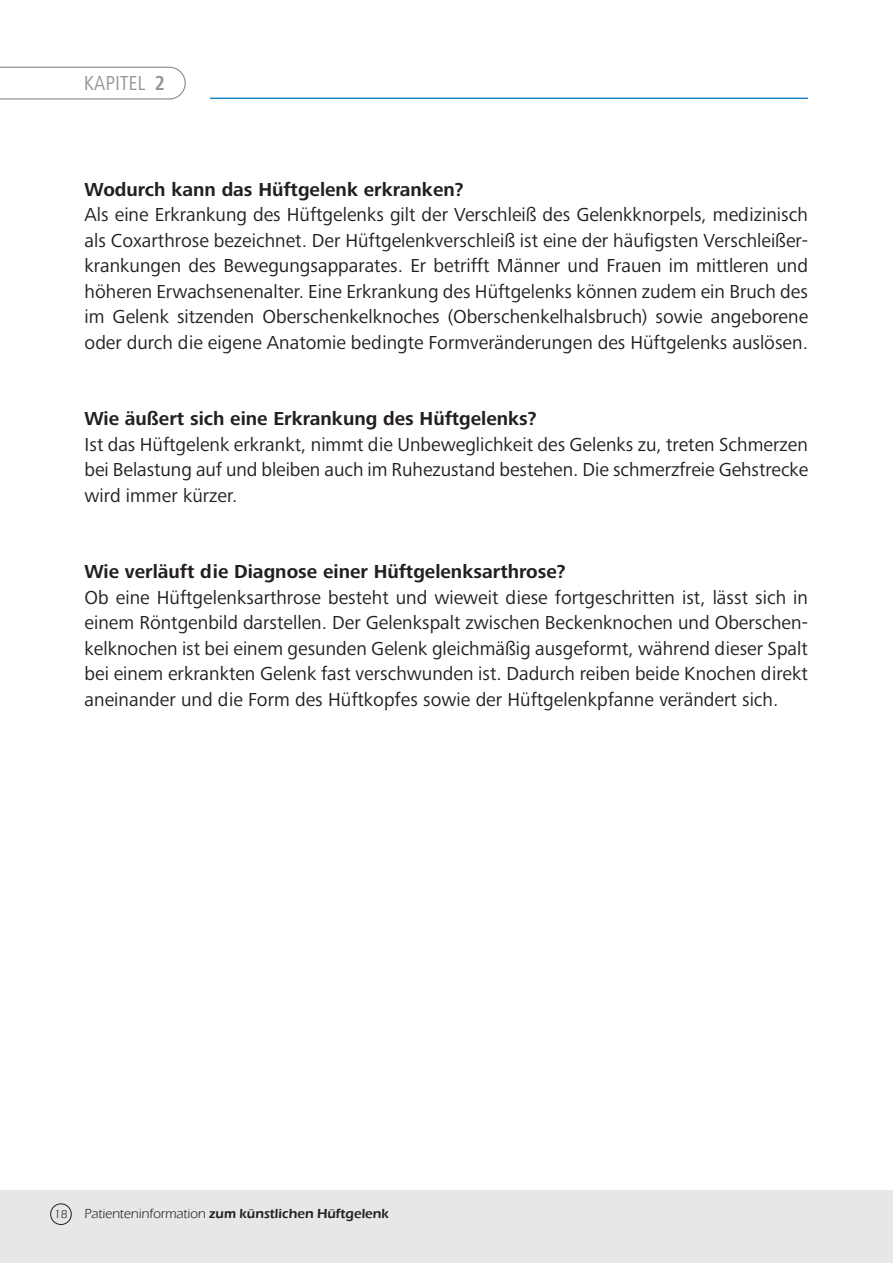
<style>
.page{position:relative;width:893px;height:1263px;background:#fff}
.page>*{position:absolute;margin:0;border:0;box-sizing:border-box;transform-origin:0 0}
.t1{font:condensed 21px "Frutiger Next Pro";color:#939598}
.t2{font:19.5px/25.5px "Frutiger Next Pro";color:#231f20;text-align:justify}
.t3{font:700 19.5px "Frutiger Next Pro";color:#231f20}
.t4{font:600 13.5px "Eras ITC";color:#231f20}
.t5{font:12px "ITC Eras LT";color:#231f20}
.s1{font-weight:700}
.s2{font-family:"ITC Eras LT";font-weight:400}
</style>
<div class="page">
<div style="left:0;top:1190px;width:893px;height:73px;background:#e6e7e9"></div>
<svg style="left:0;top:66px;width:186px;height:34px"></svg>
<hr style="left:210px;top:98px;width:598px;height:1px;background:#0073bc">
<div style="left:50px;top:1203px;width:22px;height:22px;border:1px solid #231f20;border-radius:50%"></div>
<p class="t1" style="left:84px;top:71px;width:83px">KAPITEL <span class="s1">2</span></p>
<p class="t3" style="left:85px;top:178px;width:381px">Wodurch kann das Hüftgelenk erkranken?</p>
<p class="t2" style="left:85px;top:202px;width:725px">Als eine Erkrankung des Hüftgelenks gilt der Verschleiß des Gelenkknorpels, medizinisch als Coxarthrose bezeichnet. Der Hüftgelenkverschleiß ist eine der häufigsten Verschleißer&shy;krankungen des Bewegungsapparates. Er betrifft Männer und Frauen im mittleren und höheren Erwachsenenalter. Eine Erkrankung des Hüftgelenks können zudem ein Bruch des im Gelenk sitzenden Oberschenkelknoches (Oberschenkelhalsbruch) sowie angeborene oder durch die eigene Anatomie bedingte Formveränderungen des Hüftgelenks auslösen.</p>
<p class="t3" style="left:85px;top:407px;width:454px">Wie äußert sich eine Erkrankung des Hüftgelenks?</p>
<p class="t2" style="left:85px;top:431px;width:725px">Ist das Hüftgelenk erkrankt, nimmt die Unbeweglichkeit des Gelenks zu, treten Schmerzen bei Belastung auf und bleiben auch im Ruhezustand bestehen. Die schmerzfreie Gehstrecke wird immer kürzer.</p>
<p class="t3" style="left:85px;top:560px;width:483px">Wie verläuft die Diagnose einer Hüftgelenksarthrose?</p>
<p class="t2" style="left:85px;top:584px;width:725px">Ob eine Hüftgelenksarthrose besteht und wieweit diese fortgeschritten ist, lässt sich in einem Röntgenbild darstellen. Der Gelenkspalt zwischen Beckenknochen und Oberschen&shy;kelknochen ist bei einem gesunden Gelenk gleichmäßig ausgeformt, während dieser Spalt bei einem erkrankten Gelenk fast verschwunden ist. Dadurch reiben beide Knochen direkt aneinander und die Form des Hüftkopfes sowie der Hüftgelenkpfanne verändert sich.</p>
<p class="t5" style="left:54px;top:1208px;width:15px">18</p>
<p class="t4" style="left:85px;top:1206px;width:306px"><span class="s2">Patienteninformation</span> zum künstlichen Hüftgelenk</p>
</div>
